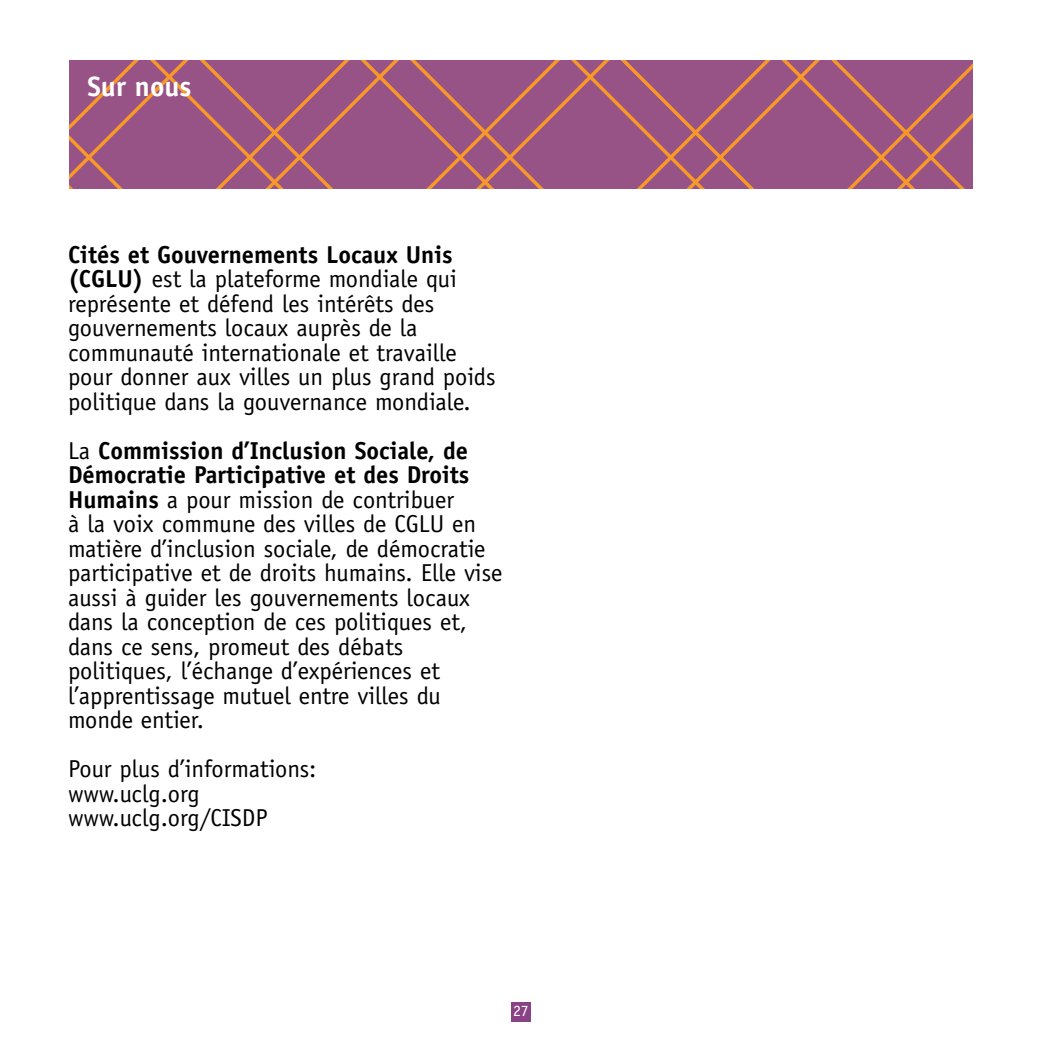
<style>
.page{position:relative;width:1042px;height:1042px;background:#fff}
.page>*{position:absolute;margin:0;border:0;box-sizing:border-box;transform-origin:0 0}
.t1{font:700 28px "Officina Sans";color:#fff}
.t2{font:24.5px/24.5px "Officina Sans";color:#000}
.t3{font:15.75px "Officina Sans";color:#fff}
.s1{font-weight:700}
</style>
<div class="page">
<div style="left:511px;top:1002px;width:20px;height:20px;background:#8a4286"></div>
<svg style="left:911px;top:60px;width:61px;height:129px;background:#a25a7b"></svg>
<svg style="left:806px;top:60px;width:105px;height:129px;background:#a0597d"></svg>
<svg style="left:700px;top:60px;width:106px;height:129px;background:#a0587e"></svg>
<svg style="left:595px;top:60px;width:105px;height:129px;background:#a0597d"></svg>
<svg style="left:490px;top:60px;width:105px;height:129px;background:#a0597d"></svg>
<svg style="left:69px;top:60px;width:421px;height:129px;background:#a0597d"></svg>
<p class="t1" style="left:87px;top:76px;width:105px">Sur nous</p>
<p class="t2" style="left:68px;top:244px;width:429px"><span class="s1">Cités et Gouvernements Locaux Unis (CGLU)</span> est la plateforme mondiale qui représente et défend les intérêts des gouvernements locaux auprès de la communauté internationale et travaille pour donner aux villes un plus grand poids politique dans la gouvernance mondiale.</p>
<p class="t2" style="left:68px;top:440px;width:436px">La <span class="s1">Commission d’Inclusion Sociale, de Démocratie Participative et des Droits Humains</span> a pour mission de contribuer<br>à la voix commune des villes de CGLU en matière d’inclusion sociale, de démocratie participative et de droits humains. Elle vise aussi à guider les gouvernements locaux dans la conception de ces politiques et, dans ce sens, promeut des débats politiques, l’échange d’expériences et l’apprentissage mutuel entre villes du monde entier.</p>
<p class="t2" style="left:68px;top:758px;width:250px">Pour plus d’informations: www.uclg.org www.uclg.org/CISDP</p>
<p class="t3" style="left:513px;top:1005px;width:17px">27</p>
</div>
